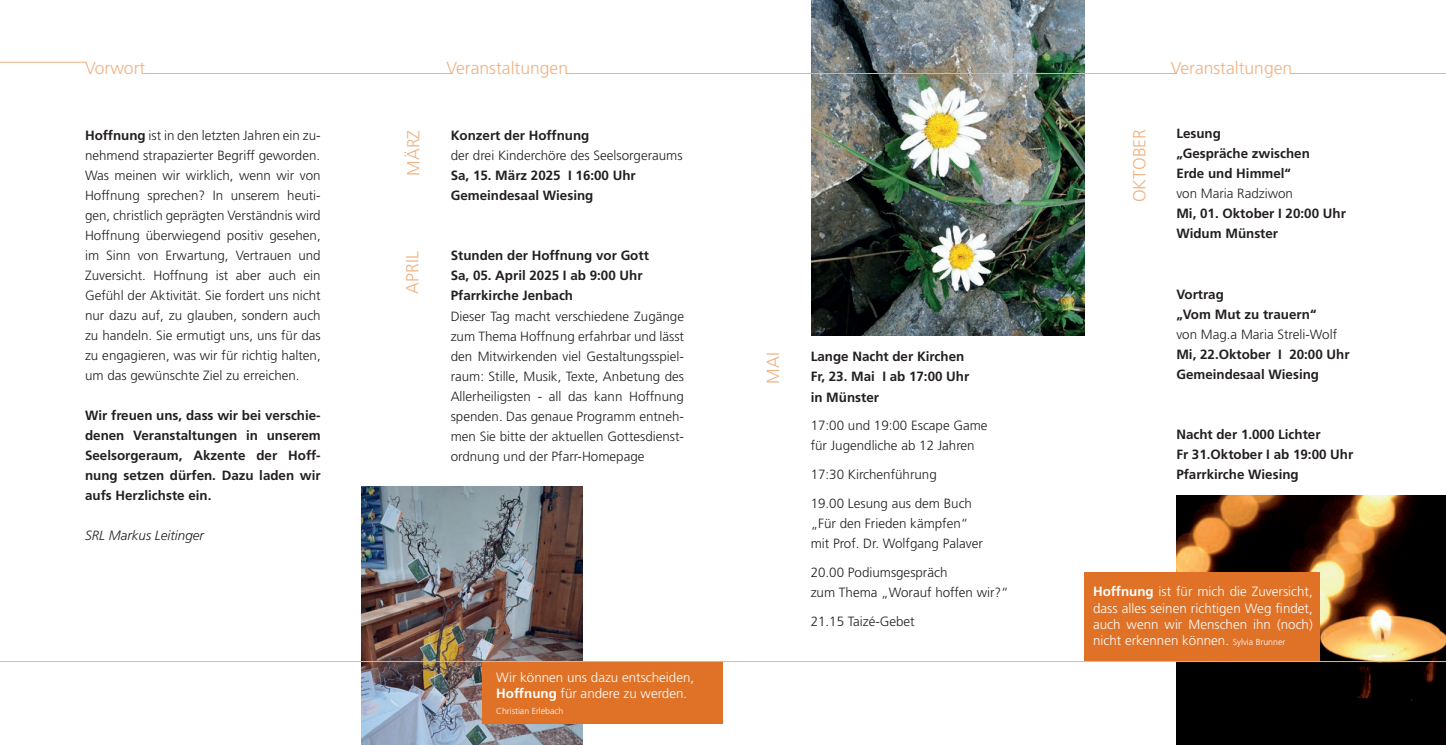
<style>
.page{position:relative;width:1446px;height:745px;background:#fff}
.page>*{position:absolute;margin:0;border:0;box-sizing:border-box;transform-origin:0 0}
.t1{font:300 17.5px "Frutiger LT Std";color:#eeb283}
.t2{font:300 13.38px/20px "Frutiger LT Std";color:#231f20}
.t3{font:700 13.38px/20px "Frutiger LT Std";color:#231f20}
.t4{font:300 13.38px/16.2px "Frutiger LT Std";color:#fff;text-align:justify}
.t5{font:italic 300 13.38px "Frutiger LT Std";color:#231f20}
.t6{font:300 8.75px "Frutiger LT Std";color:#fff}
.s1{font-weight:700}
.s2{font-size:8.75px}
</style>
<div class="page">
<img style="left:811px;top:0;width:273px;height:335px">
<hr style="left:0;top:62px;width:86px;height:1px;background:#eeb283">
<hr style="left:145px;top:73px;width:307px;height:1px;background:#eeb283">
<hr style="left:566px;top:73px;width:610px;height:1px;background:#eeb283">
<img style="left:361px;top:486px;width:221px;height:258px">
<div style="left:482px;top:661px;width:241px;height:62px;background:#df7227"></div>
<hr style="left:1290px;top:73px;width:156px;height:1px;background:#eeb283">
<img style="left:1176px;top:495px;width:270px;height:249px">
<div style="left:1084px;top:572px;width:235px;height:88px;background:#df7227"></div>
<hr style="left:0;top:660px;width:1446px;height:1px;background:#eeb283">
<h1 class="t1" style="left:85px;top:58px;width:62px">Vorwort</h1>
<p class="t2" style="left:85px;top:125px;width:237px;text-align:justify"><span class="s1">Hoffnung</span> ist in den letzten Jahren ein zu&shy;nehmend strapazierter Begriff geworden.<br>Was meinen wir wirklich, wenn wir von Hoffnung sprechen? In unserem heuti&shy;gen, christlich geprägten Verständnis wird Hoffnung überwiegend positiv gesehen, im Sinn von Erwartung, Vertrauen und Zuversicht. Hoffnung ist aber auch ein Gefühl der Aktivität. Sie fordert uns nicht nur dazu auf, zu glauben, sondern auch zu handeln. Sie ermutigt uns, uns für das zu engagieren, was wir für richtig halten, um das gewünschte Ziel zu erreichen.</p>
<p class="t3" style="left:85px;top:405px;width:237px;text-align:justify">Wir freuen uns, dass wir bei verschie&shy;denen Veranstaltungen in unserem Seelsorgeraum, Akzente der Hoff&shy;nung setzen dürfen. Dazu laden wir aufs Herzlichste ein.</p>
<p class="t5" style="left:85px;top:527px;width:120px">SRL Markus Leitinger</p>
<h1 class="t1" style="left:403px;top:175px;width:47px;rotate:-90deg">MÄRZ</h1>
<h1 class="t1" style="left:402px;top:293px;width:43px;rotate:-90deg">APRIL</h1>
<h1 class="t1" style="left:446px;top:58px;width:123px">Veranstaltungen</h1>
<p class="t3" style="left:451px;top:126px;width:140px">Konzert der Hoffnung</p>
<p class="t2" style="left:451px;top:146px;width:233px">der drei Kinderchöre des Seelsorgeraums</p>
<p class="t3" style="left:451px;top:166px;width:187px">Sa, 15. März 2025 I 16:00 Uhr<br>Gemeindesaal Wiesing</p>
<p class="t3" style="left:451px;top:246px;width:200px">Stunden der Hoffnung vor Gott<br>Sa, 05. April 2025 I ab 9:00 Uhr<br>Pfarrkirche Jenbach</p>
<p class="t2" style="left:451px;top:306px;width:235px;text-align:justify">Dieser Tag macht verschiedene Zugänge zum Thema Hoffnung erfahrbar und lässt den Mitwirkenden viel Gestaltungsspiel&shy;raum: Stille, Musik, Texte, Anbetung des Allerheiligsten - all das kann Hoffnung spenden. Das genaue Programm entneh&shy;men Sie bitte der aktuellen Gottesdienst&shy;ordnung und der Pfarr-Homepage</p>
<p class="t4" style="left:496px;top:668px;width:200px">Wir können uns dazu entscheiden,<br><span class="s1">Hoffnung</span> für andere zu werden.</p>
<p class="t6" style="left:496px;top:705px;width:69px">Christian Erlebach</p>
<h1 class="t1" style="left:763px;top:383px;width:33px;rotate:-90deg">MAI</h1>
<p class="t3" style="left:811px;top:346px;width:160px">Lange Nacht der Kirchen<br>Fr, 23. Mai I ab 17:00 Uhr in Münster</p>
<p class="t2" style="left:811px;top:415px;width:178px">17:00 und 19:00 Escape Game für Jugendliche ab 12 Jahren</p>
<p class="t2" style="left:811px;top:460px;width:163px;line-height:28.8px">17:30 Kirchenführung<br>19.00 Lesung aus dem Buch</p>
<p class="t2" style="left:811px;top:513px;width:174px">„Für den Frieden kämpfen“ mit Prof. Dr. Wolfgang Palaver</p>
<p class="t2" style="left:811px;top:562px;width:199px">20.00 Podiumsgespräch<br>zum Thema „Worauf hoffen wir?“</p>
<p class="t2" style="left:811px;top:610px;width:106px">21.15 Taizé-Gebet</p>
<h1 class="t1" style="left:1129px;top:202px;width:74px;rotate:-90deg">OKTOBER</h1>
<h1 class="t1" style="left:1170px;top:58px;width:123px">Veranstaltungen</h1>
<p class="t3" style="left:1176px;top:124px;width:135px">Lesung<br>„Gespräche zwischen<br>Erde und Himmel“</p>
<p class="t2" style="left:1176px;top:184px;width:118px">von Maria Radziwon</p>
<p class="t3" style="left:1176px;top:204px;width:171px">Mi, 01. Oktober I 20:00 Uhr<br>Widum Münster</p>
<p class="t3" style="left:1176px;top:284px;width:142px">Vortrag<br>„Vom Mut zu trauern“</p>
<p class="t2" style="left:1176px;top:324px;width:162px">von Mag.a Maria Streli-Wolf</p>
<p class="t3" style="left:1176px;top:344px;width:175px">Mi, 22.Oktober I 20:00 Uhr<br>Gemeindesaal Wiesing</p>
<p class="t3" style="left:1176px;top:424px;width:178px">Nacht der 1.000 Lichter<br>Fr 31.Oktober I ab 19:00 Uhr<br>Pfarrkirche Wiesing</p>
<p class="t4" style="left:1093px;top:583px;width:221px"><span class="s1">Hoffnung</span> ist für mich die Zuversicht, dass alles seinen richtigen Weg findet, auch wenn wir Menschen ihn (noch) nicht erkennen können. <span class="s2">Sylvia Brunner</span></p>
</div>
